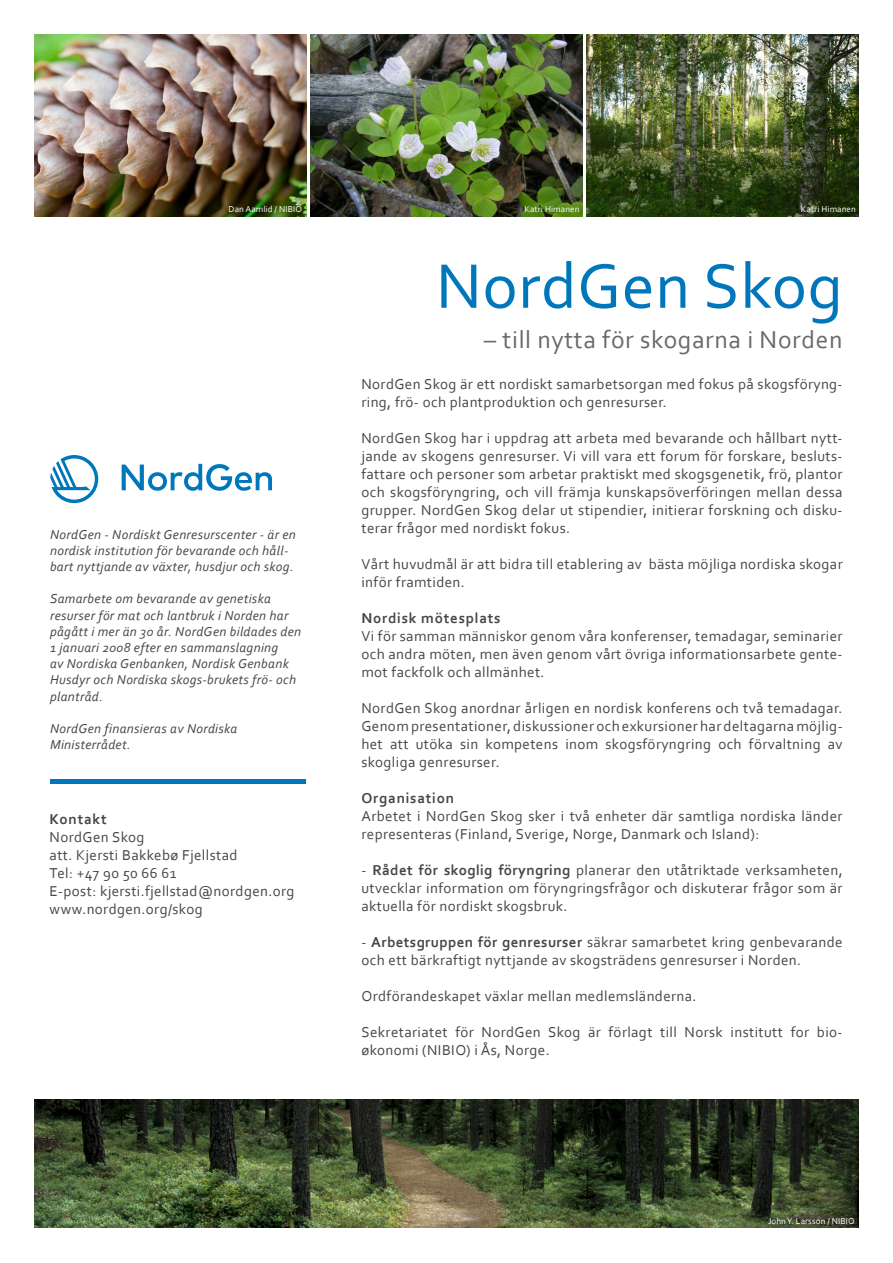
<style>
.page{position:relative;width:893px;height:1263px;background:#fff}
.page>*{position:absolute;margin:0;border:0;box-sizing:border-box;transform-origin:0 0}
.t1{font:66px "Corbel";letter-spacing:.01em;color:#07b}
.t2{font:25.5px "Corbel";letter-spacing:.025em;color:#69696c}
.t3{font:15px/18px "Corbel";letter-spacing:.025em;color:#454647}
.t4{font:700 15px "Corbel";letter-spacing:.05em;color:#454647}
.t5{font:italic 13.5px/16.2px "Corbel";letter-spacing:.025em;color:#454647}
.t6{font:9px "Corbel";letter-spacing:.01em;color:#fff}
.s1{font-weight:700}
</style>
<div class="page">
<svg style="left:50px;top:455px;width:48px;height:48px"></svg>
<svg style="left:122px;top:464px;width:150px;height:27px"></svg>
<img style="left:34px;top:1099px;width:825px;height:129px">
<img style="left:310px;top:34px;width:273px;height:182px">
<img style="left:587px;top:34px;width:272px;height:182px">
<img style="left:34px;top:34px;width:272px;height:182px">
<hr style="left:50px;top:779px;width:255px;height:4px;background:#07b">
<p class="t6" style="left:229px;top:204px;width:75px">Dan Aamlid / NIBIO</p>
<p class="t6" style="left:525px;top:204px;width:56px">Katri Himanen</p>
<p class="t6" style="left:801px;top:204px;width:56px">Katri Himanen</p>
<p class="t5" style="left:50px;top:526px;width:247px">NordGen - Nordiskt Genresurscenter - är en nordisk institution för bevarande och håll&shy;bart nyttjande av växter, husdjur och skog.</p>
<p class="t5" style="left:50px;top:590px;width:253px">Samarbete om bevarande av genetiska resurser för mat och lantbruk i Norden har pågått i mer än 30 år. NordGen bildades den 1 januari 2008 efter en sammanslagning<br>av Nordiska Genbanken, Nordisk Genbank Husdyr och Nordiska skogs-brukets frö- och plantråd.</p>
<p class="t5" style="left:50px;top:720px;width:189px">NordGen finansieras av Nordiska<br>Ministerrådet.</p>
<p class="t4" style="left:50px;top:810px;width:59px">Kontakt</p>
<p class="t3" style="left:50px;top:828px;width:189px">NordGen Skog<br>att. Kjersti Bakkebø Fjellstad</p>
<p class="t3" style="left:50px;top:864px;width:246px">Tel: +47 90 50 66 61<br>E-post: kjersti.fjellstad@nordgen.org</p>
<p class="t3" style="left:50px;top:900px;width:155px">www.nordgen.org/skog</p>
<p class="t1" style="left:436px;top:245px;width:408px">NordGen Skog</p>
<p class="t2" style="left:484px;top:324px;width:360px">– till nytta för skogarna i Norden</p>
<p class="t3" style="left:361px;top:375px;width:483px">NordGen Skog är ett nordiskt samarbetsorgan med fokus på skogsföryng&shy;ring, frö- och plantproduktion och genresurser.</p>
<p class="t3" style="left:361px;top:429px;width:483px;text-align:justify">NordGen Skog har i uppdrag att arbeta med bevarande och hållbart nytt&shy;jande av skogens genresurser. Vi vill vara ett forum för forskare, besluts&shy;fattare och personer som arbetar praktiskt med skogsgenetik, frö, plantor och skogsföryngring, och vill främja kunskapsöverföringen mellan dessa grupper. NordGen Skog delar ut stipendier, initierar forskning och disku&shy;terar frågor med nordiskt fokus.</p>
<p class="t3" style="left:361px;top:555px;width:483px">Vårt huvudmål är att bidra till etablering av bästa möjliga nordiska skogar inför framtiden.</p>
<p class="t4" style="left:361px;top:609px;width:141px">Nordisk mötesplats</p>
<p class="t3" style="left:361px;top:627px;width:483px;text-align:justify">Vi för samman människor genom våra konferenser, temadagar, seminarier och andra möten, men även genom vårt övriga informationsarbete gente&shy;mot fackfolk och allmänhet.</p>
<p class="t3" style="left:361px;top:699px;width:483px;text-align:justify">NordGen Skog anordnar årligen en nordisk konferens och två temadagar.<br>Genom presentationer, diskussioner och exkursioner har deltagarna möjlig&shy;het att utöka sin kompetens inom skogsföryngring och förvaltning av skogliga genresurser.</p>
<p class="t4" style="left:361px;top:789px;width:94px">Organisation</p>
<p class="t3" style="left:361px;top:807px;width:483px">Arbetet i NordGen Skog sker i två enheter där samtliga nordiska länder representeras (Finland, Sverige, Norge, Danmark och Island):</p>
<p class="t3" style="left:361px;top:861px;width:483px;text-align:justify">- <span class="s1">Rådet för skoglig föryngring</span> planerar den utåtriktade verksamheten, utvecklar information om föryngringsfrågor och diskuterar frågor som är aktuella för nordiskt skogsbruk.</p>
<p class="t3" style="left:361px;top:933px;width:483px">- <span class="s1">Arbetsgruppen för genresurser</span> säkrar samarbetet kring genbevarande och ett bärkraftigt nyttjande av skogsträdens genresurser i Norden.</p>
<p class="t3" style="left:361px;top:987px;width:337px">Ordförandeskapet växlar mellan medlemsländerna.</p>
<p class="t3" style="left:361px;top:1023px;width:483px">Sekretariatet för NordGen Skog är förlagt till Norsk institutt for bio&shy;økonomi (NIBIO) i Ås, Norge.</p>
<p class="t6" style="left:768px;top:1215px;width:88px">John Y. Larsson / NIBIO</p>
</div>
